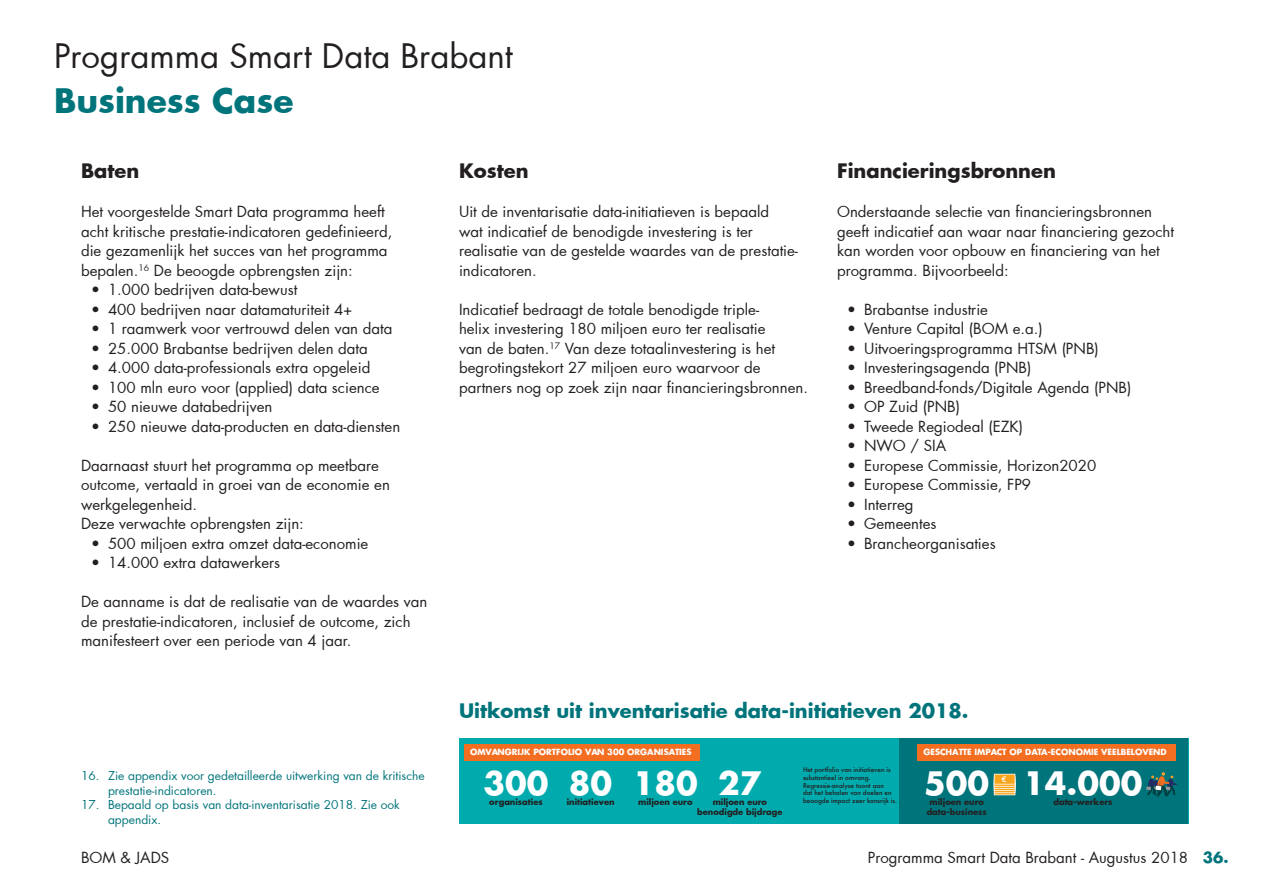
<style>
.page{position:relative;width:1263px;height:893px;background:#fff}
.page>*{position:absolute;margin:0;border:0;box-sizing:border-box;transform-origin:0 0}
.t1{font:33px "Futura";color:#231f20}
.t2{font:700 33px "Futura";color:#00747b}
.t3{font:700 31.5px "Futura";color:#fff}
.t4{font:700 19.5px "Futura";color:#00747b}
.t5{font:700 19.5px "Futura";color:#231f20}
.t6{font:15px/19.5px "Futura";color:#231f20}
.t7{font:700 15px "Futura";color:#00747b}
.t8{font:12px/14.4px "Futura";color:#00747b}
.t9{font:700 8.25px/9.9px "Futura";color:#231f20;text-align:center}
.t10{font:700 8.25px "Futura";color:#fff}
.t11{font:700 8.1px "Akkurat";color:#fff}
.t12{font:500 6.45px/7.6px "Futura";color:#231f20}
</style>
<div class="page">
<div style="left:459px;top:738px;width:729px;height:86px;background:#00aaad"></div>
<div style="left:464px;top:744px;width:236px;height:17px;background:#f36e21"></div>
<div style="left:900px;top:738px;width:288px;height:86px;background:#00747b"></div>
<svg style="left:994px;top:774px;width:21px;height:21px"></svg>
<svg style="left:1146px;top:772px;width:31px;height:25px"></svg>
<div style="left:918px;top:744px;width:258px;height:17px;background:#f36e21"></div>
<p class="t1" style="left:54px;top:33px;width:460px">Programma Smart Data Brabant</p>
<p class="t2" style="left:54px;top:78px;width:241px">Business Case</p>
<p class="t5" style="left:81px;top:157px;width:60px">Baten</p>
<p class="t6" style="left:81px;top:202px;width:313px">Het voorgestelde Smart Data programma heeft acht kritische prestatie-indicatoren gedefinieerd, die gezamenlijk het succes van het programma bepalen.<sup>16</sup> De beoogde opbrengsten zijn:</p>
<p class="t6" style="left:91px;top:280px;width:208px">• 1.000 bedrijven data-bewust</p>
<p class="t6" style="left:91px;top:299px;width:263px">• 400 bedrijven naar datamaturiteit 4+</p>
<p class="t6" style="left:91px;top:319px;width:303px">• 1 raamwerk voor vertrouwd delen van data</p>
<p class="t6" style="left:91px;top:338px;width:278px">• 25.000 Brabantse bedrijven delen data</p>
<p class="t6" style="left:91px;top:358px;width:281px">• 4.000 data-professionals extra opgeleid</p>
<p class="t6" style="left:91px;top:377px;width:290px">• 100 mln euro voor (applied) data science</p>
<p class="t6" style="left:91px;top:397px;width:183px">• 50 nieuwe databedrijven</p>
<p class="t6" style="left:91px;top:416px;width:311px">• 250 nieuwe data-producten en data-diensten</p>
<p class="t6" style="left:81px;top:455px;width:310px">Daarnaast stuurt het programma op meetbare outcome, vertaald in groei van de economie en werkgelegenheid.</p>
<p class="t6" style="left:81px;top:514px;width:224px">Deze verwachte opbrengsten zijn:</p>
<p class="t6" style="left:91px;top:533px;width:279px">• 500 miljoen extra omzet data-economie</p>
<p class="t6" style="left:91px;top:553px;width:191px">• 14.000 extra datawerkers</p>
<p class="t6" style="left:81px;top:592px;width:348px">De aanname is dat de realisatie van de waardes van de prestatie-indicatoren, inclusief de outcome, zich manifesteert over een periode van 4 jaar.</p>
<p class="t5" style="left:459px;top:157px;width:71px">Kosten</p>
<p class="t6" style="left:459px;top:202px;width:341px">Uit de inventarisatie data-initiatieven is bepaald<br>wat indicatief de benodigde investering is ter realisatie van de gestelde waardes van de prestatie&shy;indicatoren.</p>
<p class="t6" style="left:459px;top:299px;width:350px">Indicatief bedraagt de totale benodigde triple-<br>helix investering 180 miljoen euro ter realisatie<br>van de baten.<sup>17</sup> Van deze totaalinvestering is het begrotingstekort 27 miljoen euro waarvoor de partners nog op zoek zijn naar financieringsbronnen.</p>
<p class="t5" style="left:837px;top:157px;width:220px">Financieringsbronnen</p>
<p class="t6" style="left:837px;top:202px;width:338px">Onderstaande selectie van financieringsbronnen geeft indicatief aan waar naar financiering gezocht kan worden voor opbouw en financiering van het programma. Bijvoorbeeld:</p>
<p class="t6" style="left:847px;top:299px;width:142px">• Brabantse industrie</p>
<p class="t6" style="left:847px;top:319px;width:197px">• Venture Capital (BOM e.a.)</p>
<p class="t6" style="left:847px;top:338px;width:253px">• Uitvoeringsprogramma HTSM (PNB)</p>
<p class="t6" style="left:847px;top:358px;width:186px">• Investeringsagenda (PNB)</p>
<p class="t6" style="left:847px;top:377px;width:286px">• Breedband-fonds/Digitale Agenda (PNB)</p>
<p class="t6" style="left:847px;top:397px;width:114px">• OP Zuid (PNB)</p>
<p class="t6" style="left:847px;top:416px;width:177px">• Tweede Regiodeal (EZK)</p>
<p class="t6" style="left:847px;top:436px;width:101px">• NWO / SIA</p>
<p class="t6" style="left:847px;top:455px;width:251px">• Europese Commissie, Horizon2020</p>
<p class="t6" style="left:847px;top:475px;width:186px">• Europese Commissie, FP9</p>
<p class="t6" style="left:847px;top:494px;width:68px">• Interreg</p>
<p class="t6" style="left:847px;top:514px;width:91px">• Gemeentes</p>
<p class="t6" style="left:847px;top:533px;width:150px">• Brancheorganisaties</p>
<p class="t4" style="left:459px;top:697px;width:511px">Uitkomst uit inventarisatie data-initiatieven 2018.</p>
<p class="t8" style="left:108px;top:769px;width:318px;text-indent:-27px">16. Zie appendix voor gedetailleerde uitwerking van de kritische prestatie-indicatoren.</p>
<p class="t8" style="left:108px;top:797px;width:293px;text-indent:-27px">17. Bepaald op basis van data-inventarisatie 2018. Zie ook appendix.</p>
<p class="t6" style="left:81px;top:848px;width:90px">BOM &amp; JADS</p>
<p class="t10" style="left:470px;top:746px;width:223px">OMVANGRIJK PORTFOLIO VAN 300 ORGANISATIES</p>
<p class="t10" style="left:470px;top:746px;width:67px">VERGEZICHTEN</p>
<p class="t10" style="left:923px;top:746px;width:245px">GESCHATTE IMPACT OP DATA-ECONOMIE VEELBELOVEND</p>
<h2 class="t3" style="left:483px;top:762px;width:66px">300</h2>
<p class="t9" style="left:489px;top:797px;width:55px">organisaties</p>
<p class="t9" style="left:567px;top:797px;width:49px">initiatieven</p>
<h2 class="t3" style="left:569px;top:762px;width:130px">80 180</h2>
<p class="t9" style="left:638px;top:797px;width:56px">miljoen euro</p>
<p class="t9" style="left:713px;top:797px;width:56px">miljoen euro</p>
<h2 class="t3" style="left:718px;top:762px;width:45px">27</h2>
<p class="t9" style="left:697px;top:807px;width:87px">benodigde bijdrage</p>
<p class="t12" style="left:803px;top:766px;width:96px">Het portfolio van initiatieven is substantieel in omvang.<br>Regressie-analyse toont aan<br>dat het behalen van doelen en beoogde impact zeer kansrijk is.</p>
<h2 class="t3" style="left:924px;top:762px;width:67px">500</h2>
<p class="t9" style="left:927px;top:797px;width:62px">miljoen euro data-business</p>
<p class="t11" style="left:1001px;top:774px;width:7px">€</p>
<h2 class="t3" style="left:1023px;top:762px;width:121px">14.000</h2>
<p class="t9" style="left:1053px;top:797px;width:60px">data-werkers</p>
<p class="t6" style="left:868px;top:848px;width:322px">Programma Smart Data Brabant - Augustus 2018</p>
<p class="t7" style="left:1203px;top:847px;width:27px">36.</p>
</div>
